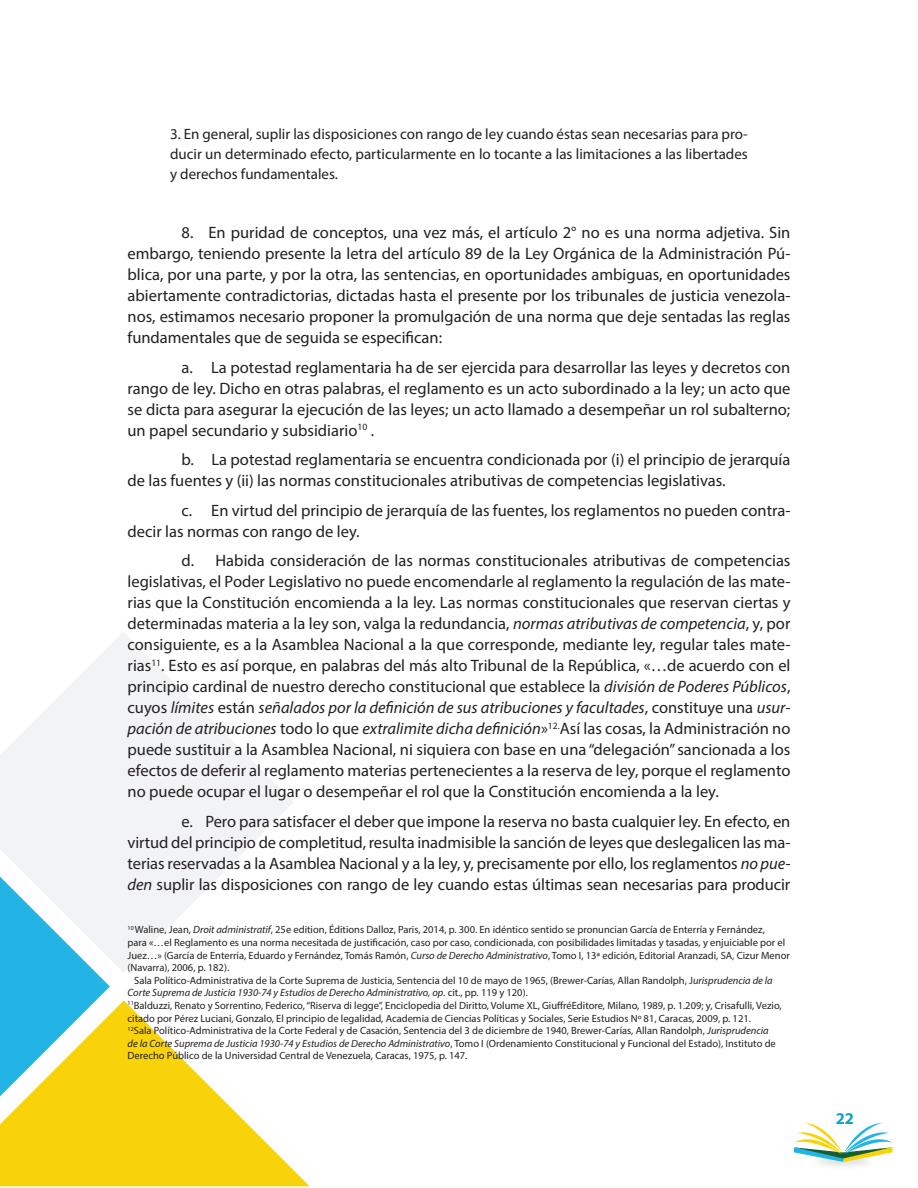
<style>
.page{position:relative;width:918px;height:1188px;background:#fff}
.page>*{position:absolute;margin:0;border:0;box-sizing:border-box;transform-origin:0 0}
.Parrafos{font:16.5px/21px "Myriad Pro";color:#231f20;text-align:justify}
.t1{font:700 16.5px "Myriad Pro";color:#13a3c2}
.Citas_párrafos{font:15px/20.2px "Myriad Pro";color:#231f20;text-align:justify}
.Citas_Pie_de_Página{font:10.5px/12.6px "Myriad Pro";color:#231f20}
.s1{font-style:italic}
</style>
<div class="page">
<svg style="left:794px;top:1123px;width:98px;height:39px"></svg>
<svg style="left:0;top:1000px;width:310px;height:186px;fill:#f8d309"></svg>
<svg style="left:0;top:973px;width:110px;height:123px"></svg>
<svg style="left:0;top:632px;width:293px;height:341px;fill:#f2f3f4"></svg>
<p class="Citas_párrafos" style="left:170px;top:123px;width:579px">3. En general, suplir las disposiciones con rango de ley cuando éstas sean necesarias para pro&shy;ducir un determinado efecto, particularmente en lo tocante a las limitaciones a las libertades y derechos fundamentales.</p>
<p class="Parrafos" style="left:128px;top:222px;width:664px;text-indent:54px">8. En puridad de conceptos, una vez más, el artículo 2° no es una norma adjetiva. Sin embargo, teniendo presente la letra del artículo 89 de la Ley Orgánica de la Administración Pú&shy;blica, por una parte, y por la otra, las sentencias, en oportunidades ambiguas, en oportunidades abiertamente contradictorias, dictadas hasta el presente por los tribunales de justicia venezola&shy;nos, estimamos necesario proponer la promulgación de una norma que deje sentadas las reglas fundamentales que de seguida se especifican:</p>
<p class="Parrafos" style="left:128px;top:357px;width:664px;text-indent:54px">a. La potestad reglamentaria ha de ser ejercida para desarrollar las leyes y decretos con rango de ley. Dicho en otras palabras, el reglamento es un acto subordinado a la ley; un acto que se dicta para asegurar la ejecución de las leyes; un acto llamado a desempeñar un rol subalterno; un papel secundario y subsidiario<sup>10</sup> .</p>
<p class="Parrafos" style="left:128px;top:449px;width:664px;text-indent:54px">b. La potestad reglamentaria se encuentra condicionada por (i) el principio de jerarquía de las fuentes y (ii) las normas constitucionales atributivas de competencias legislativas.</p>
<p class="Parrafos" style="left:128px;top:500px;width:664px;text-indent:54px">c. En virtud del principio de jerarquía de las fuentes, los reglamentos no pueden contra&shy;decir las normas con rango de ley.</p>
<p class="Parrafos" style="left:128px;top:550px;width:664px;text-indent:54px">d. Habida consideración de las normas constitucionales atributivas de competencias legislativas, el Poder Legislativo no puede encomendarle al reglamento la regulación de las mate&shy;rias que la Constitución encomienda a la ley. Las normas constitucionales que reservan ciertas y determinadas materia a la ley son, valga la redundancia, <span class="s1">normas atributivas de competencia</span>, y, por consiguiente, es a la Asamblea Nacional a la que corresponde, mediante ley, regular tales mate&shy;rias<sup>11</sup>. Esto es así porque, en palabras del más alto Tribunal de la República, «…de acuerdo con el principio cardinal de nuestro derecho constitucional que establece la <span class="s1">división de Poderes Públicos</span>, cuyos <span class="s1">límites</span> están <span class="s1">señalados por la definición de sus atribuciones y facultades</span>, constituye una <span class="s1">usur&shy;pación de atribuciones</span> todo lo que <span class="s1">extralimite dicha definición</span>»<sup>12.</sup>Así las cosas, la Administración no puede sustituir a la Asamblea Nacional, ni siquiera con base en una “delegación” sancionada a los efectos de deferir al reglamento materias pertenecientes a la reserva de ley, porque el reglamento no puede ocupar el lugar o desempeñar el rol que la Constitución encomienda a la ley.</p>
<p class="Parrafos" style="left:128px;top:811px;width:664px;text-indent:54px">e. Pero para satisfacer el deber que impone la reserva no basta cualquier ley. En efecto, en virtud del principio de completitud, resulta inadmisible la sanción de leyes que deslegalicen las ma&shy;terias reservadas a la Asamblea Nacional y a la ley, y, precisamente por ello, los reglamentos <span class="s1">no pue&shy;den</span> suplir las disposiciones con rango de ley cuando estas últimas sean necesarias para producir</p>
<p class="Citas_Pie_de_Página" style="left:128px;top:923px;width:664px"><sup>10</sup> Waline, Jean, <span class="s1">Droit administratif</span>, 25e edition, Éditions Dalloz, Paris, 2014, p. 300. En idéntico sentido se pronuncian García de Enterría y Fernández,<br>para «…el Reglamento es una norma necesitada de justificación, caso por caso, condicionada, con posibilidades limitadas y tasadas, y enjuiciable por el Juez…» (García de Enterría, Eduardo y Fernández, Tomás Ramón, <span class="s1">Curso de Derecho Administrativo</span>, Tomo I, 13ª edición, Editorial Aranzadi, SA, Cizur Menor (Navarra), 2006, p. 182).</p>
<p class="Citas_Pie_de_Página" style="left:128px;top:974px;width:647px;text-indent:7px">Sala Político-Administrativa de la Corte Suprema de Justicia, Sentencia del 10 de mayo de 1965, (Brewer-Carías, Allan Randolph, J<span class="s1">urisprudencia de la<br>Corte Suprema de Justicia 1930-74 y Estudios de Derecho Administrativo, op</span>. cit., pp. 119 y 120).</p>
<p class="Citas_Pie_de_Página" style="left:128px;top:999px;width:656px"><sup>11</sup>Balduzzi, Renato y Sorrentino, Federico, “Riserva di legge”, Enciclopedia del Diritto, Volume XL, GiuffréEditore, Milano, 1989, p. 1.209; y, Crisafulli, Vezio, citado por Pérez Luciani, Gonzalo, El principio de legalidad, Academia de Ciencias Políticas y Sociales, Serie Estudios Nº 81, Caracas, 2009, p. 121.</p>
<p class="Citas_Pie_de_Página" style="left:128px;top:1024px;width:650px"><sup>12</sup>Sala Político-Administrativa de la Corte Federal y de Casación, Sentencia del 3 de diciembre de 1940, Brewer-Carías, Allan Randolph, <span class="s1">Jurisprudencia de la Corte Suprema de Justicia 1930-74 y Estudios de Derecho Administrativo</span>, Tomo I (Ordenamiento Constitucional y Funcional del Estado), Instituto de<br>Derecho Público de la Universidad Central de Venezuela, Caracas, 1975, p. 147.</p>
<p class="t1" style="left:836px;top:1107px;width:20px">22</p>
</div>
